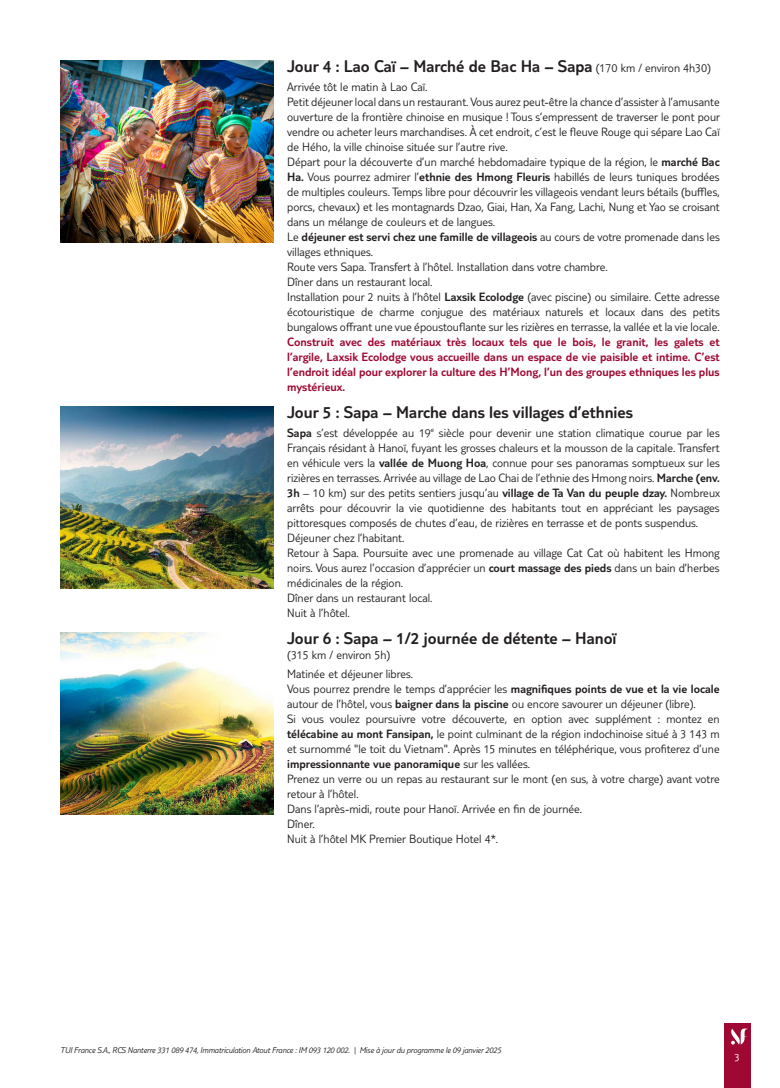
<style>
.page{position:relative;width:780px;height:1088px;background:#fff}
.page>*{position:absolute;margin:0;border:0;box-sizing:border-box;transform-origin:0 0}
.t1{font:300 17.5px "TUI Type";color:#231f20}
.t2{font:300 12.5px/15px "TUI Type";color:#231f20}
.t3{font:300 12.5px/15px "TUI Type";color:#9e0832;text-align:justify}
.t4{font:300 11.25px "TUI Type";color:#fff}
.t5{font:italic 300 8.75px "TUI Type";letter-spacing:-.02em;color:#231f20}
.s1{font-size:12.5px}
.s2{font-style:inherit}
</style>
<div class="page">
<div style="left:724px;top:1023px;width:26px;height:65px;background:#9e0832"></div>
<svg style="left:731px;top:1028px;width:17px;height:16px"></svg>
<img style="left:60px;top:60px;width:213px;height:182px">
<img style="left:60px;top:406px;width:213px;height:182px">
<img style="left:60px;top:632px;width:213px;height:182px">
<h1 class="t1" style="left:287px;top:56px;width:425px">Jour 4 : Lao Caï – Marché de Bac Ha – Sapa <span class="s1">(170 km / environ 4h30)</span></h1>
<p class="t2" style="left:287px;top:79px;width:434px">Arrivée tôt le matin à Lao Caï.<br>Petit déjeuner local dans un restaurant. Vous aurez peut-être la chance d’assister à l’amusante ouverture de la frontière chinoise en musique ! Tous s’empressent de traverser le pont pour vendre ou acheter leurs marchandises. À cet endroit, c’est le fleuve Rouge qui sépare Lao Caï de Hého, la ville chinoise située sur l’autre rive.<br>Départ pour la découverte d’un marché hebdomadaire typique de la région, le <span class="s2">marché Bac Ha.</span> Vous pourrez admirer l’<span class="s2">ethnie des Hmong Fleuris</span> habillés de leurs tuniques brodées de multiples couleurs. Temps libre pour découvrir les villageois vendant leurs bétails (buffles, porcs, chevaux) et les montagnards Dzao, Giai, Han, Xa Fang, Lachi, Nung et Yao se croisant dans un mélange de couleurs et de langues.<br>Le <span class="s2">déjeuner est servi chez une famille de villageois</span> au cours de votre promenade dans les villages ethniques.<br>Route vers Sapa. Transfert à l’hôtel. Installation dans votre chambre.<br>Dîner dans un restaurant local.<br>Installation pour 2 nuits à l’hôtel <span class="s2">Laxsik Ecolodge</span> (avec piscine) ou similaire. Cette adresse écotouristique de charme conjugue des matériaux naturels et locaux dans des petits bungalows offrant une vue époustouflante sur les rizières en terrasse, la vallée et la vie locale.</p>
<p class="t3" style="left:287px;top:334px;width:434px">Construit avec des matériaux très locaux tels que le bois, le granit, les galets et l’argile, Laxsik Ecolodge vous accueille dans un espace de vie paisible et intime. C’est l’endroit idéal pour explorer la culture des H’Mong, l’un des groupes ethniques les plus mystérieux.</p>
<h1 class="t1" style="left:287px;top:402px;width:347px">Jour 5 : Sapa – Marche dans les villages d’ethnies</h1>
<p class="t2" style="left:287px;top:425px;width:434px"><span class="s2">Sapa</span> s’est développée au 19<sup>e</sup> siècle pour devenir une station climatique courue par les Français résidant à Hanoï, fuyant les grosses chaleurs et la mousson de la capitale. Transfert en véhicule vers la <span class="s2">vallée de Muong Hoa</span>, connue pour ses panoramas somptueux sur les rizières en terrasses. Arrivée au village de Lao Chai de l’ethnie des Hmong noirs. <span class="s2">Marche (env.<br>3h</span> – 10 km) sur des petits sentiers jusqu’au <span class="s2">village de Ta Van du peuple dzay.</span> Nombreux arrêts pour découvrir la vie quotidienne des habitants tout en appréciant les paysages pittoresques composés de chutes d’eau, de rizières en terrasse et de ponts suspendus.<br>Déjeuner chez l’habitant.<br>Retour à Sapa. Poursuite avec une promenade au village Cat Cat où habitent les Hmong noirs. Vous aurez l’occasion d’apprécier un <span class="s2">court massage des pieds</span> dans un bain d’herbes médicinales de la région.<br>Dîner dans un restaurant local.<br>Nuit à l’hôtel.</p>
<h1 class="t1" style="left:287px;top:628px;width:331px">Jour 6 : Sapa – 1/2 journée de détente – Hanoï</h1>
<p class="t2" style="left:287px;top:645px;width:127px;line-height:18.5px">(315 km / environ 5h)<br>Matinée et déjeuner libres.</p>
<p class="t2" style="left:287px;top:681px;width:434px">Vous pourrez prendre le temps d’apprécier les <span class="s2">magnifiques points de vue et la vie locale </span>autour de l’hôtel, vous <span class="s2">baigner dans la piscine</span> ou encore savourer un déjeuner (libre).<br>Si vous voulez poursuivre votre découverte, en option avec supplément : montez en <span class="s2">télécabine au mont Fansipan,</span> le point culminant de la région indochinoise situé à 3 143 m et surnommé "le toit du Vietnam". Après 15 minutes en téléphérique, vous profiterez d’une <span class="s2">impressionnante vue panoramique</span> sur les vallées.<br>Prenez un verre ou un repas au restaurant sur le mont (en sus, à votre charge) avant votre retour à l’hôtel.<br>Dans l’après-midi, route pour Hanoï. Arrivée en fin de journée.<br>Dîner.<br>Nuit à l’hôtel MK Premier Boutique Hotel 4*.</p>
<p class="t5" style="left:60px;top:1045px;width:442px">TUI France S.A., RCS Nanterre 331 089 474, Immatriculation Atout France : IM 093 120 002. | Mise à jour du programme le 09 janvier 2025</p>
<p class="t4" style="left:734px;top:1050px;width:7px">3</p>
</div>
